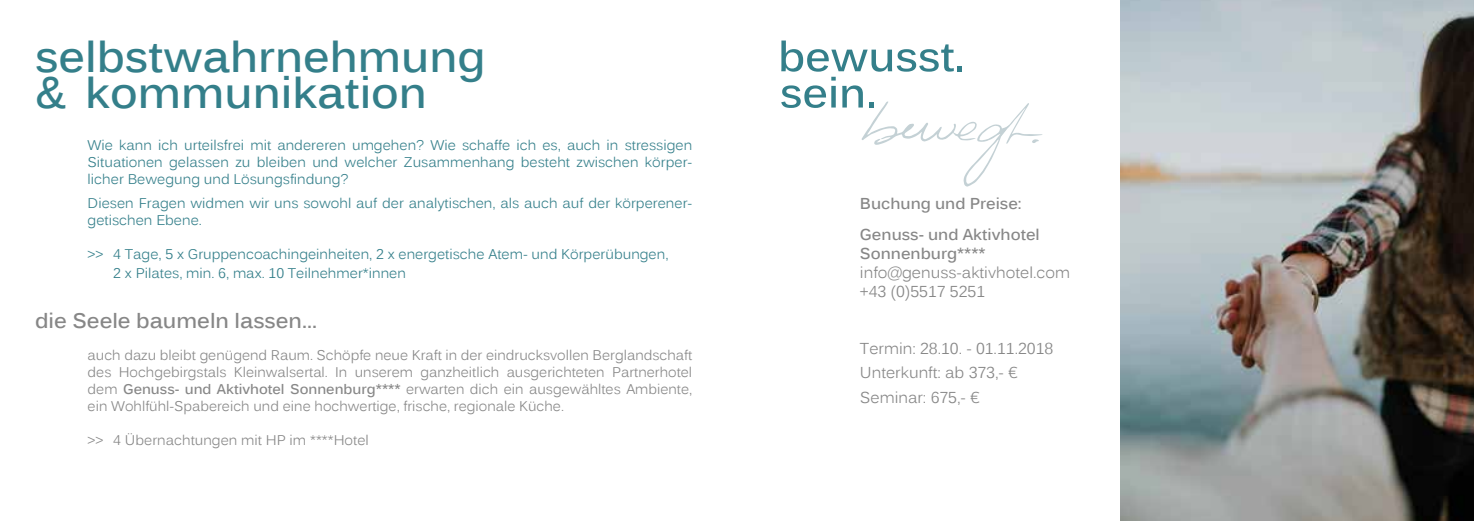
<style>
.page{position:relative;width:1474px;height:521px;background:#fff}
.page>*{position:absolute;margin:0;border:0;box-sizing:border-box;transform-origin:0 0}
.t1{font:700 43.75px/36.8px "Kalinga";color:#347f8a}
.t2{font:700 21px "Kalinga";color:#878787}
.t3{font:15.75px/24.5px "Kalinga";color:#878787}
.t4{font:700 15.75px/31.5px "Kalinga";color:#878787}
.t5{font:14px/16.8px "Kalinga";color:#347f8a}
.t6{font:14px/17px "Kalinga";color:#878787;text-align:justify}
.s1{font-weight:700}
</style>
<div class="page">
<img style="left:1120px;top:0;width:353px;height:521px">
<svg style="left:781px;top:41px;width:261px;height:146px"></svg>
<h1 class="t1" style="left:35px;top:42px;width:452px">selbstwahrnehmung &amp; kommunikation</h1>
<p class="t5" style="left:88px;top:138px;width:606px;text-align:justify">Wie kann ich urteilsfrei mit andereren umgehen? Wie schaffe ich es, auch in stressigen Situationen gelassen zu bleiben und welcher Zusammenhang besteht zwischen körper&shy;licher Bewegung und Lösungsfindung?</p>
<p class="t5" style="left:88px;top:196px;width:606px">Diesen Fragen widmen wir uns sowohl auf der analytischen, als auch auf der körperener&shy;getischen Ebene.</p>
<p class="t5" style="left:113px;top:246px;width:556px;line-height:18.9px;text-indent:-26px">&gt;&gt; 4 Tage, 5 x Gruppencoachingeinheiten, 2 x energetische Atem- und Körperübungen,<br>2 x Pilates, min. 6, max. 10 Teilnehmer*innen</p>
<h2 class="t2" style="left:35px;top:307px;width:283px">die Seele baumeln lassen...</h2>
<p class="t6" style="left:88px;top:348px;width:606px">auch dazu bleibt genügend Raum. Schöpfe neue Kraft in der eindrucksvollen Berglandschaft des Hochgebirgstals Kleinwalsertal. In unserem ganzheitlich ausgerichteten Partnerhotel dem <span class="s1">Genuss- und Aktivhotel Sonnenburg****</span> erwarten dich ein ausgewähltes Ambiente, ein Wohlfühl-Spabereich und eine hochwertige, frische, regionale Küche.</p>
<p class="t6" style="left:88px;top:433px;width:283px">&gt;&gt; 4 Übernachtungen mit HP im ****Hotel</p>
<p class="t4" style="left:860px;top:189px;width:181px">Buchung und Preise:<br>Genuss- und Aktivhotel</p>
<p class="t4" style="left:860px;top:239px;width:127px">Sonnenburg****</p>
<p class="t3" style="left:860px;top:265px;width:212px;line-height:18.9px">info@genuss-aktivhotel.com +43 (0)5517 5251</p>
<p class="t3" style="left:860px;top:337px;width:195px">Termin: 28.10. - 01.11.2018<br>Unterkunft: ab 373,- €<br>Seminar: 675,- €</p>
</div>
